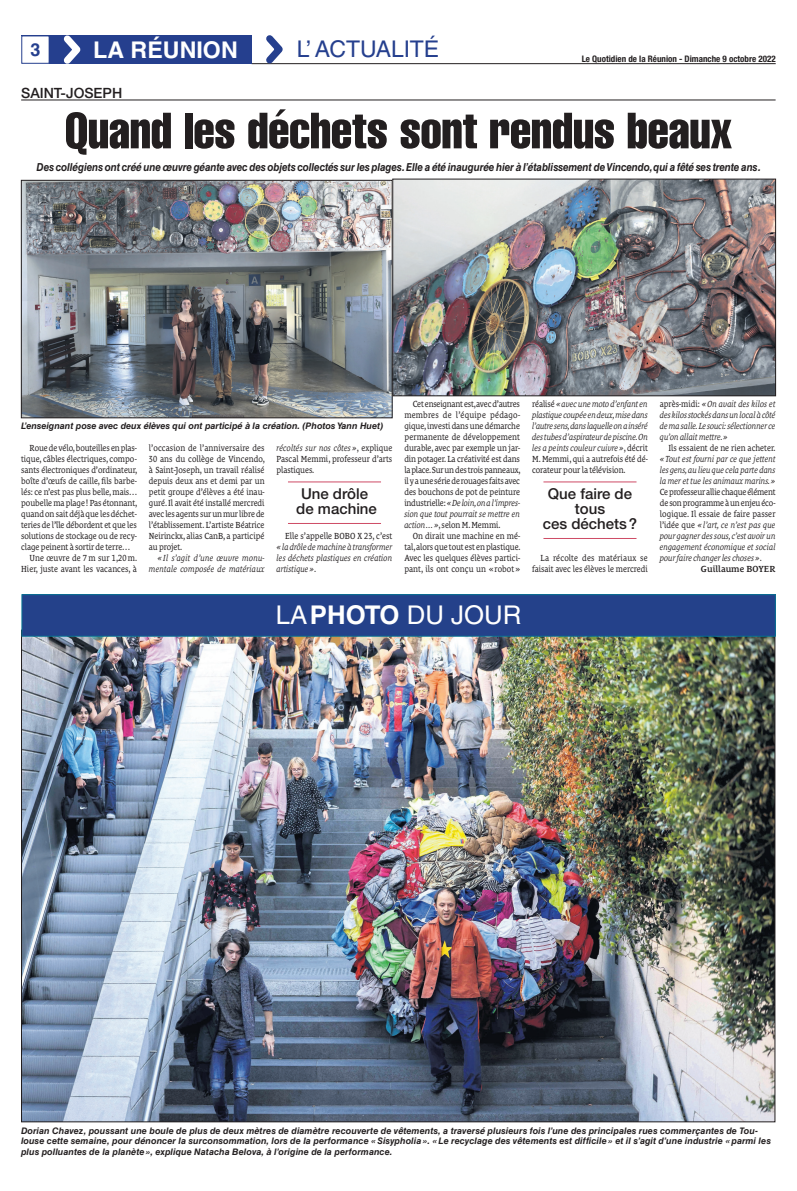
<style>
.page{position:relative;width:797px;height:1191px;background:#fff}
.page>*{position:absolute;margin:0;border:0;box-sizing:border-box;transform-origin:0 0}
.t1{font:50px "Helvetica LT Std Comp";letter-spacing:-.005em;color:#231f20}
.t2{font:25.8px "Helvetica LT Std";color:#fff}
.t3{font:23px "Helvetica LT Std";color:#253f8e}
.t4{font:700 23px "Helvetica LT Std";color:#fff}
.t5{font:700 18px "Helvetica LT Std";color:#253f8e}
.t6{font:500 15px/15px "Helvetica Neue LT Std";color:#231f20;text-align:center}
.t7{font:500 14.2px "Helvetica Neue LT Std";color:#231f20}
.t8{font:italic 700 11px "Helvetica LT Std";letter-spacing:-.01em;color:#231f20;scale:.9 1}
.t9{font:9px/11px "Le Monde Courrier Pro";letter-spacing:-.005em;color:#231f20;text-align:justify;scale:.9 1}
.t10{font:italic 9px/11px "Le Monde Courrier Pro";letter-spacing:-.01em;color:#231f20;text-align:justify;scale:.9 1}
.t11{font:italic 700 9px/10.8px "Helvetica LT Std";letter-spacing:.005em;color:#231f20}
.t12{font:italic 9px/11px "Le Monde Courrier Pro";letter-spacing:.01em;color:#231f20;text-align:right;scale:.9 1}
.t13{font:700 condensed 9px "Helvetica Neue LT Std";color:#231f20}
.t14{font:9px "Le Monde Courrier Pro";letter-spacing:-.025em;color:#231f20;scale:.9 1}
.t15{font:600 9px "Le Monde Courrier Pro";color:#231f20}
.s1{font-style:italic}
.s2{font-style:normal}
.s3{font-weight:700}
</style>
<div class="page">
<hr style="left:251px;top:63px;width:524px;height:1px;background:#231f20">
<div style="left:21px;top:35px;width:231px;height:29px;background:#253f8e"></div>
<div style="left:22px;top:36px;width:27px;height:27px;background:#fff"></div>
<div style="left:21px;top:35px;width:29px;height:29px;border:1px solid #253f8e"></div>
<svg style="left:63px;top:35px;width:18px;height:29px"></svg>
<svg style="left:260px;top:35px;width:28px;height:30px"></svg>
<hr style="left:21px;top:100px;width:754px;height:1px;background:#231f20">
<hr style="left:288px;top:481px;width:93px;height:1px;background:#ce4b65">
<hr style="left:288px;top:523px;width:93px;height:1px;background:#ce4b65">
<hr style="left:543px;top:481px;width:93px;height:1px;background:#ce4b65">
<hr style="left:543px;top:538px;width:93px;height:1px;background:#ce4b65">
<img style="left:23px;top:182px;width:367px;height:234px">
<div style="left:21px;top:180px;width:371px;height:238px;border:1px solid #231f20"></div>
<img style="left:23px;top:637px;width:750px;height:483px">
<div style="left:22px;top:594px;width:753px;height:42px;background:#24418a"></div>
<div style="left:21px;top:594px;width:754px;height:43px;border:1px solid #087393"></div>
<img style="left:394px;top:181px;width:379px;height:213px">
<div style="left:392px;top:179px;width:383px;height:217px;border:1px solid #231f20"></div>
<h3 class="t5" style="left:30px;top:39px;width:12px">3</h3>
<h3 class="t4" style="left:93px;top:36px;width:146px">LA RÉUNION</h3>
<h3 class="t3" style="left:297px;top:36px;width:144px">L’ ACTUALITÉ</h3>
<h3 class="t7" style="left:21px;top:84px;width:103px">SAINT-JOSEPH</h3>
<h1 class="t1" style="left:65px;top:99px;width:668px">Quand les déchets sont rendus beaux</h1>
<p class="t8" style="left:37px;top:160px;width:806px">Des collégiens ont créé une œuvre géante avec des objets collectés sur les plages. Elle a été inaugurée hier à l’établissement de Vincendo, qui a fêté ses trente ans.</p>
<p class="t13" style="left:581px;top:53px;width:195px">Le Quotidien de la Réunion - Dimanche 9 octobre 2022</p>
<p class="t11" style="left:21px;top:420px;width:364px">L’enseignant pose avec deux élèves qui ont participé à la création. (Photos Yann Huet)</p>
<p class="t9" style="left:30px;top:441px;width:121px">Roue de vélo, bouteilles en plas-</p>
<p class="t9" style="left:21px;top:452px;width:130px">tique, câbles électriques, compo-</p>
<p class="t9" style="left:21px;top:463px;width:131px">sants électroniques d’ordinateur,</p>
<p class="t9" style="left:21px;top:474px;width:130px">boîte d’œufs de caille, fils barbe-</p>
<p class="t9" style="left:21px;top:485px;width:130px">lés: ce n’est pas plus belle, mais…</p>
<p class="t9" style="left:21px;top:496px;width:130px">poubelle ma plage! Pas étonnant,</p>
<p class="t9" style="left:21px;top:507px;width:130px">quand on sait déjà que les déchet-</p>
<p class="t9" style="left:21px;top:518px;width:130px">teries de l’île débordent et que les</p>
<p class="t9" style="left:21px;top:529px;width:130px">solutions de stockage ou de recy-</p>
<p class="t9" style="left:21px;top:540px;width:123px">clage peinent à sortir de terre…</p>
<p class="t9" style="left:30px;top:551px;width:121px">Une œuvre de 7 m sur 1,20 m.</p>
<p class="t9" style="left:21px;top:562px;width:130px">Hier, juste avant les vacances, à</p>
<p class="t9" style="left:149px;top:441px;width:130px">l’occasion de l’anniversaire des 30 ans du collège de Vincendo, à Saint-Joseph, un travail réalisé depuis deux ans et demi par un petit groupe d’élèves a été inau&shy;guré. Il avait été installé mercredi avec les agents sur un mur libre de l’établissement. L’artiste Béatrice Neirinckx, alias CanB, a participé au projet.</p>
<p class="t12" style="left:149px;top:551px;width:130px">« Il s’agit d’une œuvre monu&shy;mentale composée de matériaux</p>
<p class="t9" style="left:276px;top:441px;width:130px"><span class="s1">récoltés sur nos côtes »</span>, explique Pascal Memmi, professeur d’arts plastiques.</p>
<h3 class="t6" style="left:296px;top:486px;width:82px">Une drôle de machine</h3>
<p class="t9" style="left:285px;top:529px;width:121px">Elle s’appelle BOBO X 23, c’est</p>
<p class="t10" style="left:276px;top:540px;width:130px">«la drôle de machine à transformer les déchets plastiques en création artistique»<span class="s2">.</span></p>
<p class="t9" style="left:404px;top:397px;width:131px;text-indent:9px">Cet enseignant est, avec d’autres membres de l’équipe pédago&shy;gique, investi dans une démarche permanente de développement durable, avec par exemple un jar&shy;din potager. La créativité est dans la place. Sur un des trois panneaux, il y a une série de rouages faits avec des bouchons de pot de peinture industrielle: <span class="s1">«De loin, on a l’impres&shy;sion que tout pourrait se mettre en action…»</span>, selon M. Memmi.</p>
<p class="t9" style="left:404px;top:529px;width:130px;text-indent:8px">On dirait une machine en mé&shy;tal, alors que tout est en plastique.<br>Avec les quelques élèves partici&shy;pant, ils ont conçu un «robot»</p>
<p class="t10" style="left:532px;top:397px;width:130px"><span class="s2">réalisé</span> «avec une moto d’enfant en plastique coupée en deux, mise dans l’autre sens, dans laquelle on a inséré des tubes d’aspirateur de piscine. On les a peints couleur cuivre»<span class="s2">, décrit M. Memmi, qui a autrefois été dé&shy;corateur pour la télévision.</span></p>
<h3 class="t6" style="left:542px;top:486px;width:96px">Que faire de tous<br>ces déchets?</h3>
<p class="t9" style="left:532px;top:551px;width:130px;text-align:right">La récolte des matériaux se faisait avec les élèves le mercredi</p>
<p class="t10" style="left:659px;top:397px;width:130px"><span class="s2">après-midi:</span> «On avait des kilos et des kilos stockés dans un local à côté de ma salle. Le souci: sélectionner ce qu’on allait mettre.»</p>
<p class="t9" style="left:668px;top:441px;width:121px">Ils essaient de ne rien acheter.</p>
<p class="t10" style="left:659px;top:452px;width:130px">«Tout est fourni par ce que jettent les gens, au lieu que cela parte dans la mer et tue les animaux marins.»</p>
<p class="t14" style="left:659px;top:485px;width:130px">Ce professeur allie chaque élément</p>
<p class="t9" style="left:659px;top:496px;width:130px">de son programme à un enjeu éco-</p>
<p class="t9" style="left:659px;top:507px;width:130px">logique. Il essaie de faire passer</p>
<p class="t10" style="left:659px;top:518px;width:130px"><span class="s2">l’idée que</span> «l’art, ce n’est pas que</p>
<p class="t10" style="left:659px;top:529px;width:130px">pour gagner des sous, c’est avoir un</p>
<p class="t10" style="left:659px;top:540px;width:130px">engagement économique et social</p>
<p class="t10" style="left:659px;top:551px;width:115px">pour faire changer les choses»<span class="s2">.</span></p>
<p class="t15" style="left:701px;top:562px;width:76px">Guillaume BOYER</p>
<h2 class="t2" style="left:276px;top:600px;width:247px">LA<span class="s3">PHOTO</span> DU JOUR</h2>
<p class="t11" style="left:21px;top:1124px;width:751px">Dorian Chavez, poussant une boule de plus de deux mètres de diamètre recouverte de vêtements, a traversé plusieurs fois l’une des principales rues commerçantes de Tou&shy;louse cette semaine, pour dénoncer la surconsommation, lors de la performance «Sisypholia». «Le recyclage des vêtements est difficile» et il s’agit d’une industrie «parmi les plus polluantes de la planète», explique Natacha Belova, à l’origine de la performance.</p>
</div>
